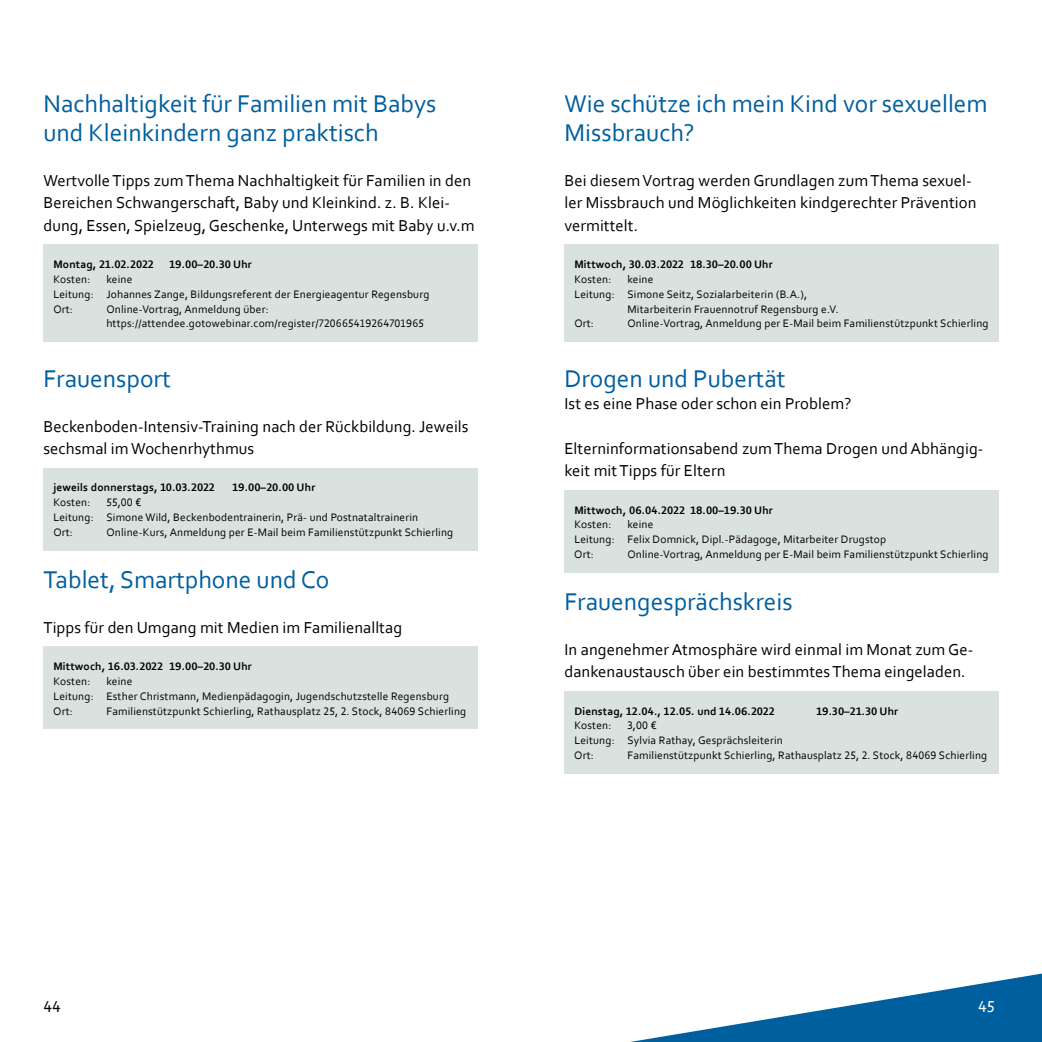
<style>
.page{position:relative;width:1042px;height:1042px;background:#fff}
.page>*{position:absolute;margin:0;border:0;box-sizing:border-box;transform-origin:0 0}
.t1{font:25.38px/29.8px "Corbel";color:#005f9f}
.t2{font:16.62px/22.4px "Corbel";letter-spacing:.005em;color:#000}
.t3{font:16.62px "Corbel";color:#fff}
.t4{font:11.38px/14.9px "Corbel";letter-spacing:.015em;color:#000}
.t5{font:700 11.38px "Corbel";letter-spacing:.015em;color:#000}
</style>
<div class="page">
<div style="left:43px;top:245px;width:434px;height:97px;background:#d9e2df"></div>
<div style="left:43px;top:468px;width:434px;height:83px;background:#d9e2df"></div>
<div style="left:43px;top:646px;width:434px;height:83px;background:#d9e2df"></div>
<div style="left:564px;top:245px;width:434px;height:97px;background:#d9e2df"></div>
<div style="left:564px;top:490px;width:434px;height:83px;background:#d9e2df"></div>
<div style="left:564px;top:691px;width:434px;height:83px;background:#d9e2df"></div>
<svg style="left:630px;top:973px;width:412px;height:69px"></svg>
<h1 class="t1" style="left:43px;top:88px;width:395px">Nachhaltigkeit für Familien mit Babys und Kleinkindern ganz praktisch</h1>
<h2 class="t2" style="left:43px;top:169px;width:433px">Wertvolle Tipps zum Thema Nachhaltigkeit für Familien in den<br>Bereichen Schwangerschaft, Baby und Kleinkind. z. B. Klei&shy;dung, Essen, Spielzeug, Geschenke, Unterwegs mit Baby u.v.m</h2>
<p class="t5" style="left:53px;top:257px;width:102px">Montag, 21.02.2022</p>
<p class="t5" style="left:169px;top:257px;width:84px">19.00–20.30 Uhr</p>
<p class="t4" style="left:53px;top:271px;width:39px">Kosten:</p>
<p class="t4" style="left:53px;top:271px;width:377px;text-indent:53px">keine<br>Leitung: Johannes Zange, Bildungsreferent der Energieagentur Regensburg<br>Ort:</p>
<p class="t4" style="left:106px;top:301px;width:319px">Online-Vortrag, Anmeldung über: https://attendee.gotowebinar.com/register/720665419264701965</p>
<h1 class="t1" style="left:43px;top:363px;width:129px">Frauensport</h1>
<h2 class="t2" style="left:43px;top:414px;width:427px">Beckenboden-Intensiv-Training nach der Rückbildung. Jeweils sechsmal im Wochenrhythmus</h2>
<p class="t5" style="left:53px;top:480px;width:163px">jeweils donnerstags, 10.03.2022</p>
<p class="t5" style="left:232px;top:480px;width:84px">19.00–20.00 Uhr</p>
<p class="t4" style="left:53px;top:494px;width:39px">Kosten:</p>
<p class="t4" style="left:53px;top:494px;width:366px;text-indent:53px">55,00 €<br>Leitung: Simone Wild, Beckenbodentrainerin, Prä- und Postnataltrainerin<br>Ort:</p>
<p class="t4" style="left:106px;top:524px;width:348px">Online-Kurs, Anmeldung per E-Mail beim Familienstützpunkt Schierling</p>
<h1 class="t1" style="left:43px;top:564px;width:287px">Tablet, Smartphone und Co</h1>
<h2 class="t2" style="left:43px;top:615px;width:360px">Tipps für den Umgang mit Medien im Familienalltag</h2>
<p class="t5" style="left:53px;top:659px;width:200px">Mittwoch, 16.03.2022 19.00–20.30 Uhr</p>
<p class="t4" style="left:53px;top:673px;width:39px">Kosten:</p>
<p class="t4" style="left:53px;top:673px;width:397px;text-indent:53px">keine<br>Leitung: Esther Christmann, Medienpädagogin, Jugendschutzstelle Regensburg<br>Ort:</p>
<p class="t4" style="left:106px;top:703px;width:361px">Familienstützpunkt Schierling, Rathausplatz 25, 2. Stock, 84069 Schierling</p>
<h1 class="t1" style="left:564px;top:88px;width:425px">Wie schütze ich mein Kind vor sexuellem<br>Missbrauch?</h1>
<h2 class="t2" style="left:564px;top:169px;width:414px">Bei diesem Vortrag werden Grundlagen zum Thema sexuel&shy;ler Missbrauch und Möglichkeiten kindgerechter Prävention vermittelt.</h2>
<p class="t5" style="left:574px;top:257px;width:200px">Mittwoch, 30.03.2022 18.30–20.00 Uhr</p>
<p class="t4" style="left:574px;top:271px;width:39px">Kosten:</p>
<p class="t4" style="left:627px;top:271px;width:28px">keine</p>
<p class="t4" style="left:574px;top:286px;width:234px">Leitung: Simone Seitz, Sozialarbeiterin (B.A.),</p>
<p class="t4" style="left:627px;top:301px;width:213px">Mitarbeiterin Frauennotruf Regensburg e.V.</p>
<p class="t4" style="left:574px;top:316px;width:21px">Ort:</p>
<p class="t4" style="left:627px;top:316px;width:363px">Online-Vortrag, Anmeldung per E-Mail beim Familienstützpunkt Schierling</p>
<h1 class="t1" style="left:564px;top:363px;width:223px">Drogen und Pubertät</h1>
<h2 class="t2" style="left:564px;top:392px;width:288px">Ist es eine Phase oder schon ein Problem?</h2>
<h2 class="t2" style="left:564px;top:437px;width:420px">Elterninformationsabend zum Thema Drogen und Abhängig&shy;keit mit Tipps für Eltern</h2>
<p class="t5" style="left:574px;top:503px;width:200px">Mittwoch, 06.04.2022 18.00–19.30 Uhr</p>
<p class="t4" style="left:574px;top:517px;width:39px">Kosten:</p>
<p class="t4" style="left:574px;top:517px;width:313px;text-indent:53px">keine<br>Leitung: Felix Domnick, Dipl.-Pädagoge, Mitarbeiter Drugstop<br>Ort:</p>
<p class="t4" style="left:627px;top:547px;width:363px">Online-Vortrag, Anmeldung per E-Mail beim Familienstützpunkt Schierling</p>
<h1 class="t1" style="left:564px;top:586px;width:230px">Frauengesprächskreis</h1>
<h2 class="t2" style="left:564px;top:638px;width:410px">In angenehmer Atmosphäre wird einmal im Monat zum Ge&shy;dankenaustausch über ein bestimmtes Thema eingeladen.</h2>
<p class="t5" style="left:574px;top:704px;width:202px">Dienstag, 12.04., 12.05. und 14.06.2022</p>
<p class="t5" style="left:816px;top:704px;width:83px">19.30–21.30 Uhr</p>
<p class="t4" style="left:574px;top:718px;width:39px">Kosten:</p>
<p class="t4" style="left:574px;top:718px;width:210px;text-indent:53px">3,00 €<br>Leitung: Sylvia Rathay, Gesprächsleiterin<br>Ort:</p>
<p class="t4" style="left:627px;top:747px;width:361px">Familienstützpunkt Schierling, Rathausplatz 25, 2. Stock, 84069 Schierling</p>
<h2 class="t2" style="left:43px;top:995px;width:19px">44</h2>
<h2 class="t3" style="left:978px;top:996px;width:18px">45</h2>
</div>
